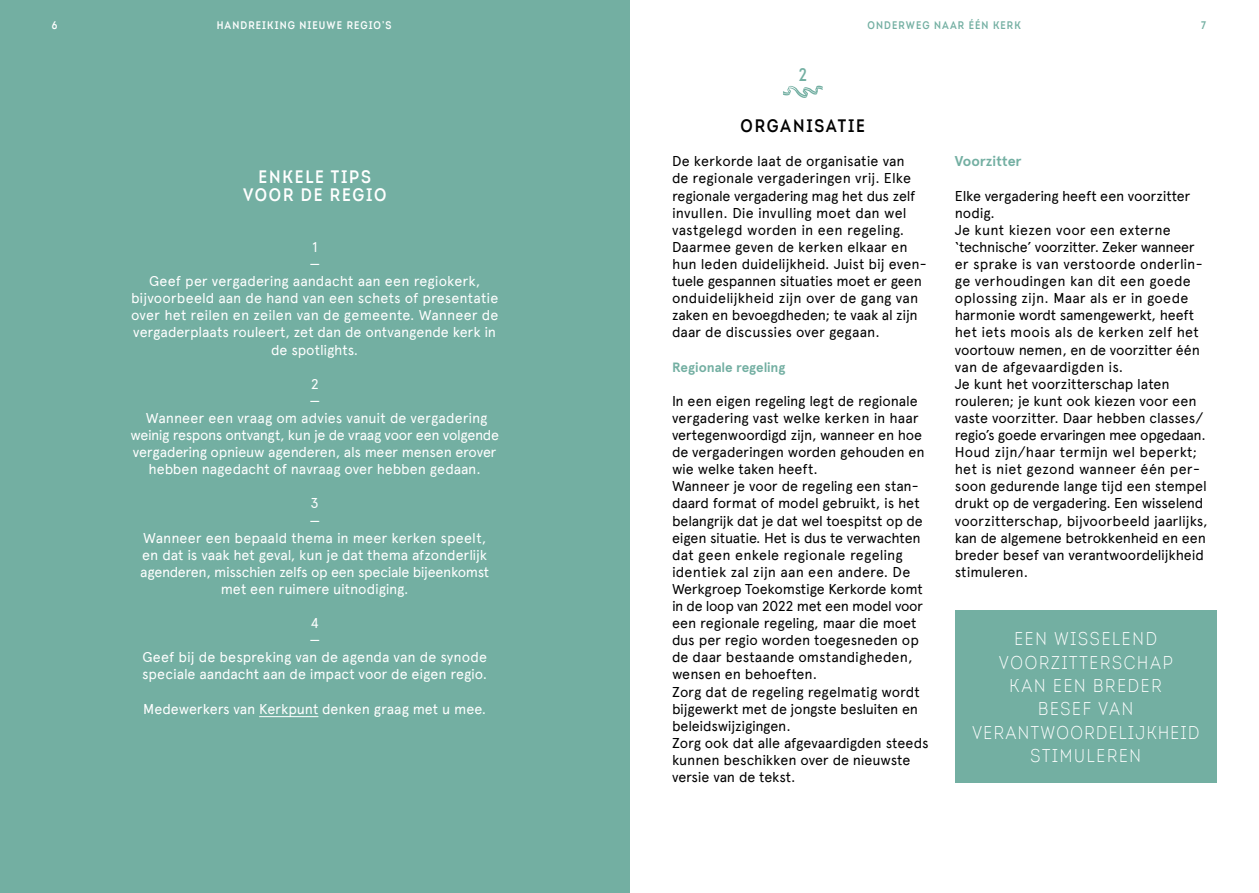
<style>
.page{position:relative;width:1259px;height:893px;background:#fff}
.page>*{position:absolute;margin:0;border:0;box-sizing:border-box;transform-origin:0 0}
.streamer{font:18.45px/23.4px "Intro Cond Light Caps";letter-spacing:.1em;color:#fff;text-align:center}
.TITEL{font:18px "Intro Cond Semi Bold Caps";letter-spacing:.1em;color:#fff}
.TITEL-2{font:18px "Intro Cond Semi Bold Caps";letter-spacing:.1em;color:#000}
.TITEL_KLEUR{font:18px "Intro Cond Semi Bold Caps";color:#73afa2}
.BROOD{font:14.25px/17.1px "Apercu";letter-spacing:-.005em;color:#000}
.BROOD-2{font:14.25px/17.1px "Apercu";letter-spacing:-.005em;color:#fff;text-align:center}
.BROOD-3{font:700 14.25px "Apercu";color:#73afa2}
.Paragraph_Style_1{font:700 13.5px "Apercu";letter-spacing:-.005em;color:#73afa2}
.Page_Naviagtion{font:10.95px "Intro Cond Semi Bold Caps";letter-spacing:.1em;color:#fff}
.t1{font:10.95px "Intro Cond Semi Bold Caps";letter-spacing:.1em;color:#73afa2}
</style>
<div class="page">
<hr style="left:629px;top:0;width:1px;height:893px;background:#000">
<div style="left:0;top:0;width:629px;height:893px;background:#73afa2"></div>
<svg style="left:783px;top:86px;width:39px;height:12px"></svg>
<hr style="left:259px;top:716px;width:59px;height:1px;background:#fff">
<div style="left:955px;top:610px;width:261px;height:172px;background:#73afa2"></div>
<p class="Page_Naviagtion" style="left:52px;top:19px;width:7px">6</p>
<p class="Page_Naviagtion" style="left:217px;top:19px;width:176px">HANDREIKING NIEUWE REGIO’S</p>
<p class="t1" style="left:867px;top:19px;width:155px">ONDERWEG NAAR ÉÉN KERK</p>
<p class="t1" style="left:1201px;top:19px;width:6px">7</p>
<p class="TITEL_KLEUR" style="left:798px;top:63px;width:10px">2</p>
<p class="TITEL-2" style="left:740px;top:115px;width:126px">ORGANISATIE</p>
<p class="BROOD" style="left:672px;top:153px;width:256px">De kerkorde laat de organisatie van<br>de regionale vergaderingen vrij. Elke regionale vergadering mag het dus zelf invullen. Die invulling moet dan wel vastgelegd worden in een regeling.<br>Daarmee geven de kerken elkaar en hun leden duidelijkheid. Juist bij even&shy;tuele gespannen situaties moet er geen onduidelijkheid zijn over de gang van zaken en bevoegdheden; te vaak al zijn daar de discussies over gegaan.</p>
<p class="Paragraph_Style_1" style="left:672px;top:359px;width:115px">Regionale regeling</p>
<p class="BROOD" style="left:672px;top:392px;width:254px">In een eigen regeling legt de regionale vergadering vast welke kerken in haar vertegenwoordigd zijn, wanneer en hoe de vergaderingen worden gehouden en wie welke taken heeft.</p>
<p class="BROOD" style="left:672px;top:478px;width:252px">Wanneer je voor de regeling een stan&shy;daard format of model gebruikt, is het belangrijk dat je dat wel toespitst op de eigen situatie. Het is dus te verwachten dat geen enkele regionale regeling identiek zal zijn aan een andere. De Werkgroep Toekomstige Kerkorde komt in de loop van 2022 met een model voor een regionale regeling, maar die moet dus per regio worden toegesneden op de daar bestaande omstandigheden, wensen en behoeften.</p>
<p class="BROOD" style="left:672px;top:683px;width:249px">Zorg dat de regeling regelmatig wordt bijgewerkt met de jongste besluiten en beleidswijzigingen.</p>
<p class="BROOD" style="left:672px;top:734px;width:258px">Zorg ook dat alle afgevaardigden steeds kunnen beschikken over de nieuwste versie van de tekst.</p>
<p class="BROOD-3" style="left:955px;top:153px;width:68px">Voorzitter</p>
<p class="BROOD" style="left:955px;top:187px;width:237px">Elke vergadering heeft een voorzitter nodig.</p>
<p class="BROOD" style="left:955px;top:221px;width:249px">Je kunt kiezen voor een externe ‘technische’ voorzitter. Zeker wanneer er sprake is van verstoorde onderlin&shy;ge verhoudingen kan dit een goede oplossing zijn. Maar als er in goede harmonie wordt samengewerkt, heeft het iets moois als de kerken zelf het voortouw nemen, en de voorzitter één van de afgevaardigden is.</p>
<p class="BROOD" style="left:955px;top:375px;width:254px">Je kunt het voorzitterschap laten rouleren; je kunt ook kiezen voor een vaste voorzitter. Daar hebben classes/ regio’s goede ervaringen mee opgedaan.<br>Houd zijn/haar termijn wel beperkt; het is niet gezond wanneer één per&shy;soon gedurende lange tijd een stempel drukt op de vergadering. Een wisselend voorzitterschap, bijvoorbeeld jaarlijks, kan de algemene betrokkenheid en een breder besef van verantwoordelijkheid stimuleren.</p>
<p class="TITEL" style="left:258px;top:166px;width:114px">ENKELE TIPS</p>
<p class="TITEL" style="left:243px;top:183px;width:145px">VOOR DE REGIO</p>
<p class="BROOD-2" style="left:312px;top:238px;width:7px">1</p>
<p class="BROOD-2" style="left:309px;top:255px;width:12px">—</p>
<p class="BROOD-2" style="left:131px;top:272px;width:369px">Geef per vergadering aandacht aan een regiokerk, bijvoorbeeld aan de hand van een schets of presentatie over het reilen en zeilen van de gemeente. Wanneer de vergaderplaats rouleert, zet dan de ontvangende kerk in de spotlights.</p>
<p class="BROOD-2" style="left:311px;top:375px;width:10px">2</p>
<p class="BROOD-2" style="left:309px;top:392px;width:12px">—</p>
<p class="BROOD-2" style="left:130px;top:409px;width:370px">Wanneer een vraag om advies vanuit de vergadering weinig respons ontvangt, kun je de vraag voor een volgende vergadering opnieuw agenderen, als meer mensen erover hebben nagedacht of navraag over hebben gedaan.</p>
<p class="BROOD-2" style="left:311px;top:495px;width:10px">3</p>
<p class="BROOD-2" style="left:309px;top:512px;width:12px">—</p>
<p class="BROOD-2" style="left:140px;top:529px;width:351px">Wanneer een bepaald thema in meer kerken speelt, en dat is vaak het geval, kun je dat thema afzonderlijk agenderen, misschien zelfs op een speciale bijeenkomst met een ruimere uitnodiging.</p>
<p class="BROOD-2" style="left:310px;top:614px;width:10px">4</p>
<p class="BROOD-2" style="left:309px;top:632px;width:12px">—</p>
<p class="BROOD-2" style="left:142px;top:649px;width:346px">Geef bij de bespreking van de agenda van de synode</p>
<p class="BROOD-2" style="left:142px;top:666px;width:346px">speciale aandacht aan de impact voor de eigen regio.</p>
<p class="BROOD-2" style="left:143px;top:700px;width:344px">Medewerkers van Kerkpunt denken graag met u mee.</p>
<p class="streamer" style="left:972px;top:627px;width:229px">EEN WISSELEND<br>VOORZITTERSCHAP<br>KAN EEN BREDER<br>BESEF VAN<br>VERANTWOORDELIJKHEID<br>STIMULEREN</p>
</div>
